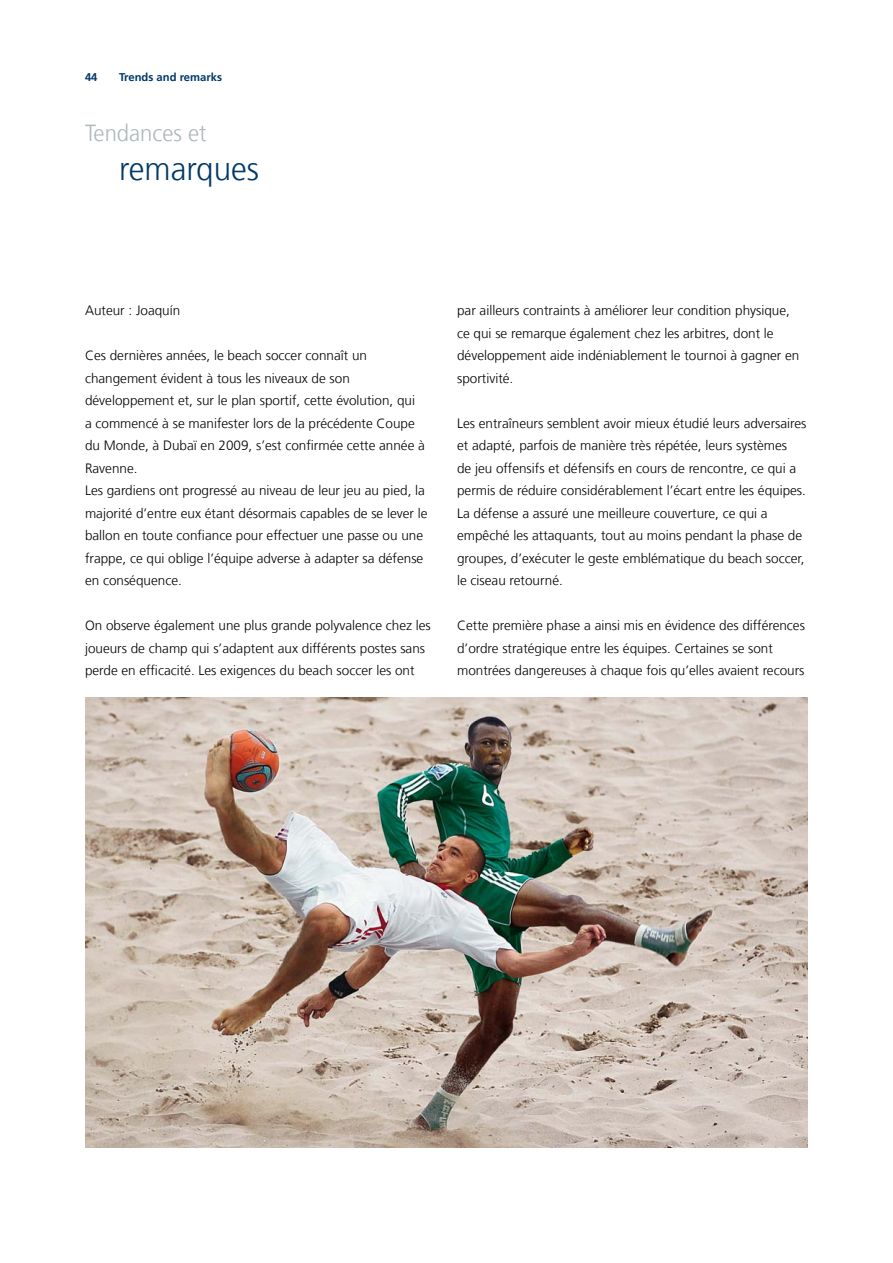
<style>
.page{position:relative;width:893px;height:1263px;background:#fff}
.page>*{position:absolute;margin:0;border:0;box-sizing:border-box;transform-origin:0 0}
.t1{font:300 33px "Frutiger LT Com";color:#003867;scale:.95 1}
.t2{font:300 23.25px "Frutiger LT Com";color:#adb7bc;scale:.95 1}
.t3{font:300 13.5px/22.5px "Frutiger LT Com";color:#000}
.t4{font:700 11.25px "Frutiger LT Com";color:#003867}
</style>
<div class="page">
<img style="left:85px;top:698px;width:723px;height:450px">
<p class="t4" style="left:85px;top:72px;width:14px">44</p>
<p class="t4" style="left:119px;top:72px;width:104px">Trends and remarks</p>
<h2 class="t2" style="left:85px;top:124px;width:129px">Tendances et</h2>
<h1 class="t1" style="left:119px;top:155px;width:149px">remarques</h1>
<p class="t3" style="left:85px;top:300px;width:97px">Auteur : Joaquín</p>
<p class="t3" style="left:85px;top:345px;width:344px">Ces dernières années, le beach soccer connaît un changement évident à tous les niveaux de son développement et, sur le plan sportif, cette évolution, qui<br>a commencé à se manifester lors de la précédente Coupe du Monde, à Dubaï en 2009, s’est confirmée cette année à Ravenne.<br>Les gardiens ont progressé au niveau de leur jeu au pied, la majorité d’entre eux étant désormais capables de se lever le ballon en toute confiance pour effectuer une passe ou une frappe, ce qui oblige l’équipe adverse à adapter sa défense en conséquence.</p>
<p class="t3" style="left:85px;top:615px;width:347px">On observe également une plus grande polyvalence chez les joueurs de champ qui s’adaptent aux différents postes sans perde en efficacité. Les exigences du beach soccer les ont</p>
<p class="t3" style="left:457px;top:300px;width:344px">par ailleurs contraints à améliorer leur condition physique, ce qui se remarque également chez les arbitres, dont le développement aide indéniablement le tournoi à gagner en sportivité.</p>
<p class="t3" style="left:457px;top:413px;width:351px">Les entraîneurs semblent avoir mieux étudié leurs adversaires et adapté, parfois de manière très répétée, leurs systèmes<br>de jeu offensifs et défensifs en cours de rencontre, ce qui a permis de réduire considérablement l’écart entre les équipes.<br>La défense a assuré une meilleure couverture, ce qui a empêché les attaquants, tout au moins pendant la phase de groupes, d’exécuter le geste emblématique du beach soccer, le ciseau retourné.</p>
<p class="t3" style="left:457px;top:615px;width:349px">Cette première phase a ainsi mis en évidence des différences d’ordre stratégique entre les équipes. Certaines se sont montrées dangereuses à chaque fois qu’elles avaient recours</p>
</div>
